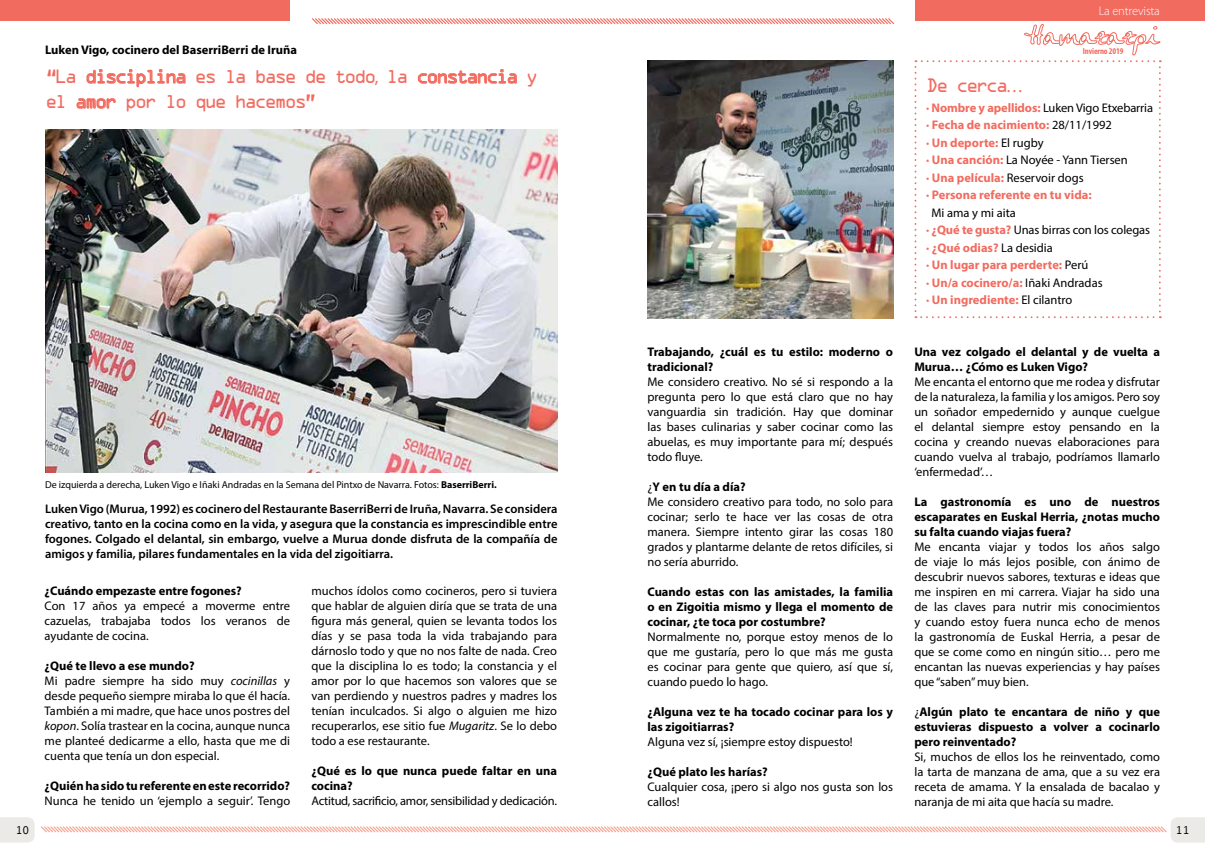
<style>
.page{position:relative;width:1205px;height:851px;background:#fff}
.page>*{position:absolute;margin:0;border:0;box-sizing:border-box;transform-origin:0 0}
.t1{font:17.5px/25px "OCRA Std";letter-spacing:-.15em;color:#f26b5f}
.t2{font:12.5px/15px "Myriad Pro";color:#000;text-align:justify}
.t3{font:700 12.5px/15px "Myriad Pro";color:#000}
.t4{font:700 12.5px/17.5px "Myriad Pro";color:#f26b5f}
.t5{font:600 12.5px/15px "Myriad Pro";color:#000;text-align:justify}
.t6{font:12.5px "Myriad Pro";letter-spacing:-.02em;color:#000}
.t7{font:300 12.5px "Myriad Pro";letter-spacing:-.01em;color:#fff}
.t8{font:11.25px "Monotypecom";color:#000}
.t9{font:10px "Myriad Pro";color:#000}
.t10{font:700 condensed 8.75px "Myriad Pro";letter-spacing:-.01em;color:#f26b5f}
.s1{font-family:"Myriad Pro"}
.s2{font-weight:700}
.s3{font-style:italic}
.s4{font-weight:400;color:#000}
.s5{font-weight:400}
</style>
<div class="page">
<svg style="left:312px;top:18px;width:583px;height:7px"></svg>
<div style="left:0;top:0;width:289px;height:21px;background:#f26b5f"></div>
<div style="left:915px;top:0;width:290px;height:21px;background:#f26b5f"></div>
<svg style="left:0;top:817px;width:1205px;height:25px"></svg>
<svg style="left:418px;top:69px;width:99px;height:15px"></svg>
<svg style="left:77px;top:69px;width:108px;height:40px"></svg>
<svg style="left:914px;top:24px;width:247px;height:294px"></svg>
<img style="left:45px;top:129px;width:512px;height:344px">
<img style="left:647px;top:60px;width:246px;height:259px">
<p class="t3" style="left:45px;top:42px;width:254px">Luken Vigo, cocinero del BaserriBerri de Iruña</p>
<h1 class="t1" style="left:45px;top:66px;width:495px">“La disciplina es la base de todo<span class="s1">,</span> la constancia y el amor por lo que hacemos”</h1>
<p class="t8" style="left:16px;top:823px;width:15px">10</p>
<p class="t9" style="left:45px;top:478px;width:453px">De izquierda a derecha, Luken Vigo e Iñaki Andradas en la Semana del Pintxo de Navarra. Fotos: <span class="s2">BaserriBerri.</span></p>
<p class="t5" style="left:45px;top:500px;width:514px">Luken Vigo (Murua, 1992) es cocinero del Restaurante BaserriBerri de Iruña, Navarra. Se considera creativo, tanto en la cocina como en la vida, y asegura que la constancia es imprescindible entre fogones. Colgado el delantal, sin embargo, vuelve a Murua donde disfruta de la compañía de amigos y familia, pilares fundamentales en la vida del zigoitiarra.</p>
<p class="t3" style="left:45px;top:583px;width:199px">¿Cuándo empezaste entre fogones?</p>
<p class="t2" style="left:45px;top:598px;width:247px">Con 17 años ya empecé a moverme entre cazuelas, trabajaba todos los veranos de ayudante de cocina.</p>
<p class="t2" style="left:45px;top:658px;width:247px;text-align:left"><span class="s2">¿Qué te llevo a ese mundo?<br></span>Mi padre siempre ha sido muy <span class="s3">cocinillas</span> y desde pequeño siempre miraba lo que él hacía.<br>También a mi madre, que hace unos postres del <span class="s3">kopon</span>. Solía trastear en la cocina, aunque nunca me planteé dedicarme a ello, hasta que me di cuenta que tenía un don especial.</p>
<p class="t3" style="left:45px;top:778px;width:247px">¿Quién ha sido tu referente en este recorrido?</p>
<p class="t2" style="left:45px;top:793px;width:247px">Nunca he tenido un ‘ejemplo a seguir’. Tengo</p>
<p class="t2" style="left:311px;top:583px;width:247px">muchos ídolos como cocineros, pero si tuviera que hablar de alguien diría que se trata de una figura más general, quien se levanta todos los días y se pasa toda la vida trabajando para dárnoslo todo y que no nos falte de nada. Creo que la disciplina lo es todo; la constancia y el amor por lo que hacemos son valores que se van perdiendo y nuestros padres y madres los tenían inculcados. Si algo o alguien me hizo recuperarlos, ese sitio fue <span class="s3">Mugaritz</span>. Se lo debo todo a ese restaurante.</p>
<p class="t3" style="left:311px;top:763px;width:247px">¿Qué es lo que nunca puede faltar en una cocina?</p>
<p class="t6" style="left:311px;top:793px;width:247px">Actitud, sacrificio, amor, sensibilidad y dedicación.</p>
<p class="t3" style="left:647px;top:343px;width:247px">Trabajando, ¿cuál es tu estilo: moderno o tradicional?</p>
<p class="t2" style="left:647px;top:374px;width:247px">Me considero creativo. No sé si respondo a la pregunta pero lo que está claro que no hay vanguardia sin tradición. Hay que dominar las bases culinarias y saber cocinar como las abuelas, es muy importante para mí; después todo fluye.</p>
<p class="t2" style="left:647px;top:479px;width:247px;text-align:left">¿<span class="s2">Y en tu día a día?<br></span>Me considero creativo para todo, no solo para cocinar; serlo te hace ver las cosas de otra manera. Siempre intento girar las cosas 180 grados y plantarme delante de retos difíciles, si no sería aburrido.</p>
<p class="t3" style="left:647px;top:583px;width:247px;text-align:justify">Cuando estas con las amistades, la familia o en Zigoitia mismo y llega el momento de cocinar, ¿te toca por costumbre?</p>
<p class="t2" style="left:647px;top:629px;width:247px">Normalmente no, porque estoy menos de lo que me gustaría, pero lo que más me gusta es cocinar para gente que quiero, así que sí, cuando puedo lo hago.</p>
<p class="t3" style="left:647px;top:703px;width:247px">¿Alguna vez te ha tocado cocinar para los y las zigoitiarras?</p>
<p class="t2" style="left:647px;top:734px;width:207px">Alguna vez sí, ¡siempre estoy dispuesto!</p>
<p class="t3" style="left:647px;top:763px;width:122px">¿Qué plato les harías?</p>
<p class="t2" style="left:647px;top:779px;width:247px">Cualquier cosa, ¡pero si algo nos gusta son los callos!</p>
<p class="t7" style="left:1098px;top:3px;width:63px">La entrevista</p>
<p class="t10" style="left:1083px;top:45px;width:42px">Invierno 2019</p>
<h1 class="t1" style="left:926px;top:74px;width:99px">De cerca<span class="s1">…</span></h1>
<p class="t4" style="left:926px;top:98px;width:228px">· Nombre y apellidos: <span class="s4">Luken Vigo Etxebarria </span>· Fecha de nacimiento: <span class="s4">28/11/1992<br></span>· Un deporte: <span class="s4">El rugby<br></span>· Una canción: <span class="s4">La Noyée - Yann Tiersen<br></span>· Una película: <span class="s4">Reservoir dogs<br></span>· Persona referente en tu vida:</p>
<p class="t4" style="left:926px;top:203px;width:225px;text-indent:5px"><span class="s4">Mi ama y mi aita<br></span>· ¿Qué te gusta? <span class="s4">Unas birras con los colegas </span>· ¿Qué odias? <span class="s4">La desidia<br></span>· Un lugar para perderte: <span class="s4">Perú<br></span>· Un/a cocinero/a: <span class="s4">Iñaki Andradas<br></span>· Un ingrediente: <span class="s4">El cilantro</span></p>
<p class="t3" style="left:914px;top:343px;width:247px">Una vez colgado el delantal y de vuelta a<br>Murua… ¿Cómo es Luken Vigo?</p>
<p class="t2" style="left:914px;top:374px;width:247px">Me encanta el entorno que me rodea y disfrutar de la naturaleza, la familia y los amigos. Pero soy un soñador empedernido y aunque cuelgue el delantal siempre estoy pensando en la cocina y creando nuevas elaboraciones para cuando vuelva al trabajo, podríamos llamarlo ‘enfermedad’…</p>
<p class="t3" style="left:914px;top:493px;width:247px;text-align:justify">La gastronomía es uno de nuestros escaparates en Euskal Herria, ¿notas mucho su falta cuando viajas fuera?</p>
<p class="t2" style="left:914px;top:539px;width:247px">Me encanta viajar y todos los años salgo de viaje lo más lejos posible, con ánimo de descubrir nuevos sabores, texturas e ideas que me inspiren en mi carrera. Viajar ha sido una de las claves para nutrir mis conocimientos y cuando estoy fuera nunca echo de menos la gastronomía de Euskal Herria, a pesar de que se come como en ningún sitio… pero me encantan las nuevas experiencias y hay países que “saben” muy bien.</p>
<p class="t3" style="left:914px;top:703px;width:247px;text-align:justify"><span class="s5">¿</span>Algún plato te encantara de niño y que estuvieras dispuesto a volver a cocinarlo pero reinventado?</p>
<p class="t2" style="left:914px;top:749px;width:247px">Si, muchos de ellos los he reinventado, como la tarta de manzana de ama, que a su vez era receta de amama. Y la ensalada de bacalao y naranja de mi aita que hacía su madre.</p>
<p class="t8" style="left:1176px;top:823px;width:15px">11</p>
</div>
